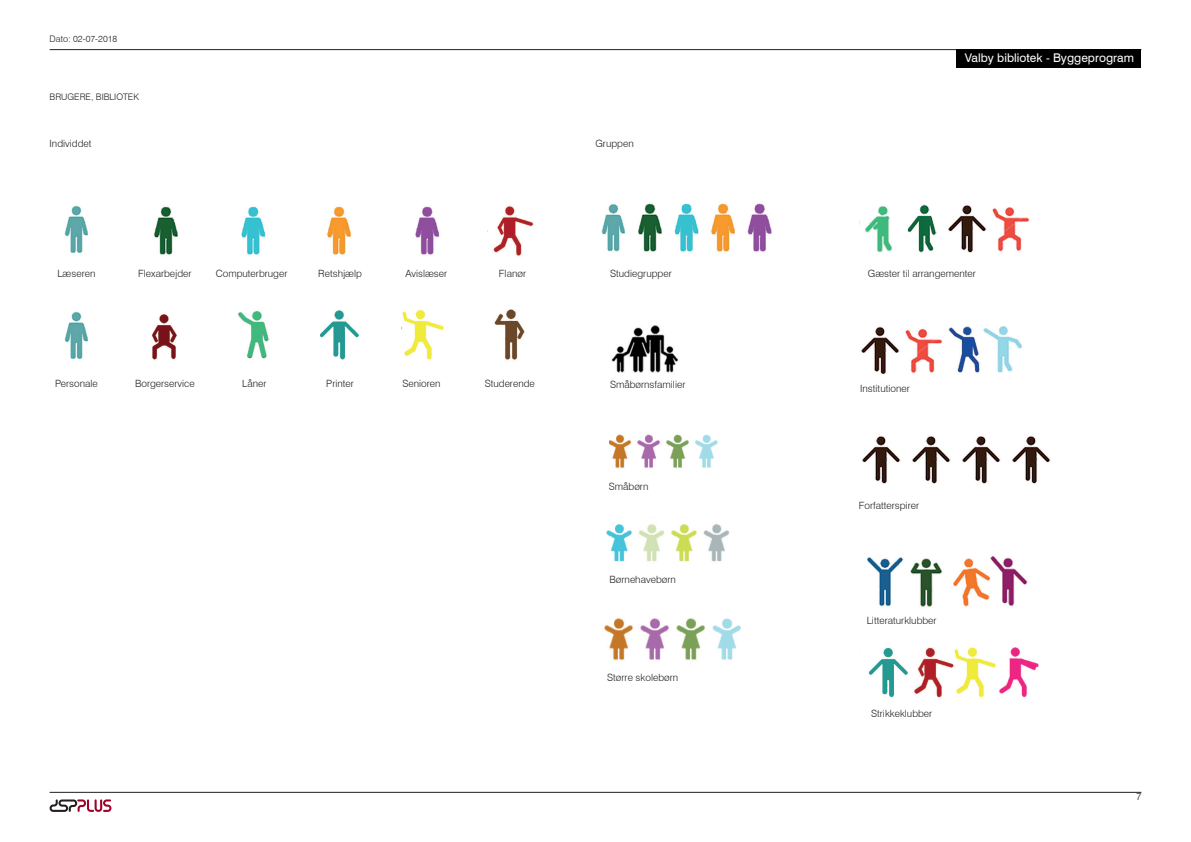
<style>
.page{position:relative;width:1191px;height:842px;background:#fff}
.page>*{position:absolute;margin:0;border:0;box-sizing:border-box;transform-origin:0 0}
.t1{font:12px "Swiss 721 BT";color:#fff}
.t2{font:300 10px "Swiss 721 BT";color:#231f20}
.t3{font:300 9px "Swiss 721 BT";color:#231f20}
</style>
<div class="page">
<hr style="left:50px;top:49px;width:1091px;height:1px;background:#231f20">
<div style="left:956px;top:50px;width:185px;height:18px;background:#000001"></div>
<hr style="left:50px;top:792px;width:1091px;height:1px;background:#231f20">
<svg style="left:50px;top:799px;width:61px;height:13px"></svg>
<img style="left:64px;top:205px;width:25px;height:49px">
<img style="left:64px;top:311px;width:25px;height:49px">
<img style="left:151px;top:314px;width:27px;height:46px">
<img style="left:238px;top:310px;width:31px;height:49px">
<img style="left:320px;top:310px;width:39px;height:50px">
<img style="left:401px;top:309px;width:43px;height:51px">
<img style="left:494px;top:309px;width:31px;height:52px">
<img style="left:154px;top:206px;width:24px;height:49px">
<img style="left:241px;top:206px;width:25px;height:49px">
<img style="left:327px;top:206px;width:24px;height:49px">
<img style="left:415px;top:206px;width:25px;height:49px">
<img style="left:487px;top:206px;width:47px;height:50px">
<img style="left:601px;top:203px;width:171px;height:49px">
<img style="left:611px;top:325px;width:68px;height:48px">
<img style="left:609px;top:434px;width:109px;height:34px">
<img style="left:606px;top:524px;width:123px;height:38px">
<img style="left:604px;top:618px;width:137px;height:42px">
<img style="left:862px;top:436px;width:38px;height:48px">
<img style="left:912px;top:436px;width:38px;height:48px">
<img style="left:962px;top:436px;width:38px;height:48px">
<img style="left:1012px;top:436px;width:38px;height:48px">
<img style="left:865px;top:204px;width:165px;height:49px">
<img style="left:861px;top:326px;width:162px;height:49px">
<img style="left:867px;top:555px;width:161px;height:52px">
<img style="left:868px;top:647px;width:170px;height:51px">
<p class="t3" style="left:50px;top:34px;width:69px">Dato: 02-07-2018</p>
<p class="t3" style="left:50px;top:91px;width:91px">BRUGERE, BIBLIOTEK</p>
<p class="t2" style="left:50px;top:137px;width:43px">Individdet</p>
<p class="t2" style="left:595px;top:137px;width:40px">Gruppen</p>
<p class="t2" style="left:57px;top:268px;width:39px">Læseren</p>
<p class="t2" style="left:138px;top:268px;width:55px">Flexarbejder</p>
<p class="t2" style="left:216px;top:268px;width:73px">Computerbruger</p>
<p class="t2" style="left:318px;top:268px;width:45px">Retshjælp</p>
<p class="t2" style="left:405px;top:268px;width:43px">Avislæser</p>
<p class="t2" style="left:499px;top:268px;width:29px">Flanør</p>
<p class="t2" style="left:610px;top:268px;width:63px">Studiegrupper</p>
<p class="t2" style="left:55px;top:378px;width:44px">Personale</p>
<p class="t2" style="left:135px;top:378px;width:61px">Borgerservice</p>
<p class="t2" style="left:242px;top:378px;width:26px">Låner</p>
<p class="t2" style="left:326px;top:378px;width:29px">Printer</p>
<p class="t2" style="left:402px;top:378px;width:40px">Senioren</p>
<p class="t2" style="left:484px;top:378px;width:52px">Studerende</p>
<p class="t2" style="left:610px;top:379px;width:77px">Småbørnsfamilier</p>
<p class="t2" style="left:609px;top:480px;width:41px">Småbørn</p>
<p class="t2" style="left:609px;top:573px;width:68px">Børnehavebørn</p>
<p class="t2" style="left:607px;top:671px;width:72px">Større skolebørn</p>
<p class="t1" style="left:964px;top:53px;width:171px">Valby bibliotek - Byggeprogram</p>
<p class="t2" style="left:868px;top:268px;width:109px">Gæster til arrangementer</p>
<p class="t2" style="left:860px;top:383px;width:51px">Institutioner</p>
<p class="t2" style="left:859px;top:500px;width:62px">Forfatterspirer</p>
<p class="t2" style="left:866px;top:614px;width:71px">Litteraturklubber</p>
<p class="t2" style="left:871px;top:707px;width:63px">Strikkeklubber</p>
<p class="t2" style="left:1136px;top:790px;width:7px">7</p>
</div>
